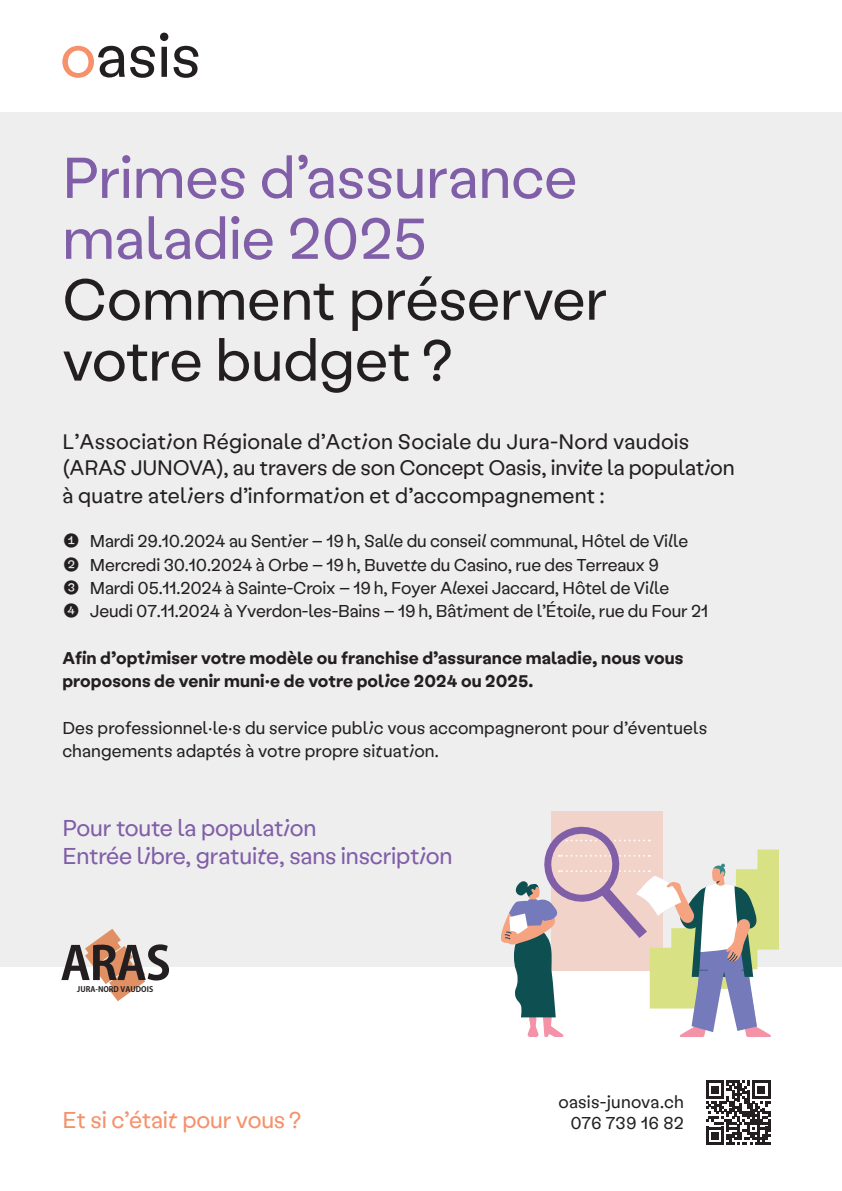
<style>
.page{position:relative;width:842px;height:1191px;background:#fff}
.page>*{position:absolute;margin:0;border:0;box-sizing:border-box;transform-origin:0 0}
.t1{font:59.1px/60.9px "Labil Grotesk";letter-spacing:-.005em;color:#805ea8}
.t2{font:59.1px/60.9px "Labil Grotesk";letter-spacing:-.005em;color:#231f20}
.t3{font:23.3px/27.9px "Labil Grotesk";letter-spacing:-.01em;color:#805ea8}
.t4{font:23.3px "Labil Grotesk";letter-spacing:-.01em;color:#f6916b}
.t5{font:21.3px/25.6px "Labil Grotesk";letter-spacing:-.01em;color:#231f20}
.t6{font:21.3px "Labil Grotesk";letter-spacing:.01em;color:#231f20}
.t7{font:17.5px/23.3px "Labil Grotesk";letter-spacing:-.01em;color:#231f20}
.t8{font:700 17.5px/23.3px "Labil Grotesk";letter-spacing:.005em;color:#231f20}
.t9{font:17.4px/20.9px "Labil Grotesk";letter-spacing:.015em;color:#231f20;text-align:right}
.t10{font:700 7.6px "Koz Go Pro";color:#231f20}
.s1{font-size:19.4px}
.s2{font-style:inherit}
</style>
<div class="page">
<div style="left:0;top:113px;width:842px;height:854px;background:#eeeeef"></div>
<svg style="left:62px;top:33px;width:106px;height:45px"></svg>
<svg style="left:174px;top:46px;width:24px;height:32px"></svg>
<svg style="left:61px;top:929px;width:108px;height:72px"></svg>
<svg style="left:706px;top:1080px;width:64px;height:64px"></svg>
<svg style="left:501px;top:811px;width:278px;height:226px"></svg>
<h1 class="t1" style="left:62px;top:143px;width:517px">Primes d’assurance maladie 2025</h1>
<h1 class="t2" style="left:62px;top:265px;width:547px">Comment préserver votre budget ?</h1>
<p class="t5" style="left:62px;top:427px;width:674px">L’Association Régionale d’Action Sociale du Jura-Nord vaudois (ARAS JUNOVA), au travers de son Concept Oasis, invite la population</p>
<p class="t6" style="left:62px;top:480px;width:544px">à quatre ateliers d’information et d’accompagnement :</p>
<p class="t7" style="left:62px;top:528px;width:647px"><span class="s1">❶</span> Mardi 29.10.2024 au Sentier – 19 h, Salle du conseil communal, Hôtel de Ville <span class="s1">❷</span> Mercredi 30.10.2024 à Orbe – 19 h, Buvette du Casino, rue des Terreaux 9<br><span class="s1">❸</span> Mardi 05.11.2024 à Sainte-Croix – 19 h, Foyer Alexei Jaccard, Hôtel de Ville<br><span class="s1">❹</span> Jeudi 07.11.2024 à Yverdon-les-Bains – 19 h, Bâtiment de l’Étoile, rue du Four 21</p>
<p class="t8" style="left:62px;top:645px;width:622px">Afin d’optimiser votre modèle ou franchise d’assurance maladie, nous vous proposons de venir muni<span class="s2">·</span>e de votre police 2024 ou 2025.</p>
<p class="t7" style="left:62px;top:715px;width:646px">Des professionnel·le·s du service public vous accompagneront pour d’éventuels changements adaptés à votre propre situation.</p>
<h2 class="t3" style="left:62px;top:812px;width:392px">Pour toute la population<br>Entrée libre, gratuite, sans inscription</h2>
<p class="t10" style="left:77px;top:984px;width:77px">JURA-NORD VAUDOIS</p>
<h2 class="t4" style="left:62px;top:1103px;width:241px">Et si c’était pour vous ?</h2>
<p class="t9" style="left:558px;top:1090px;width:127px">oasis-junova.ch<br>076 739 16 82</p>
</div>
